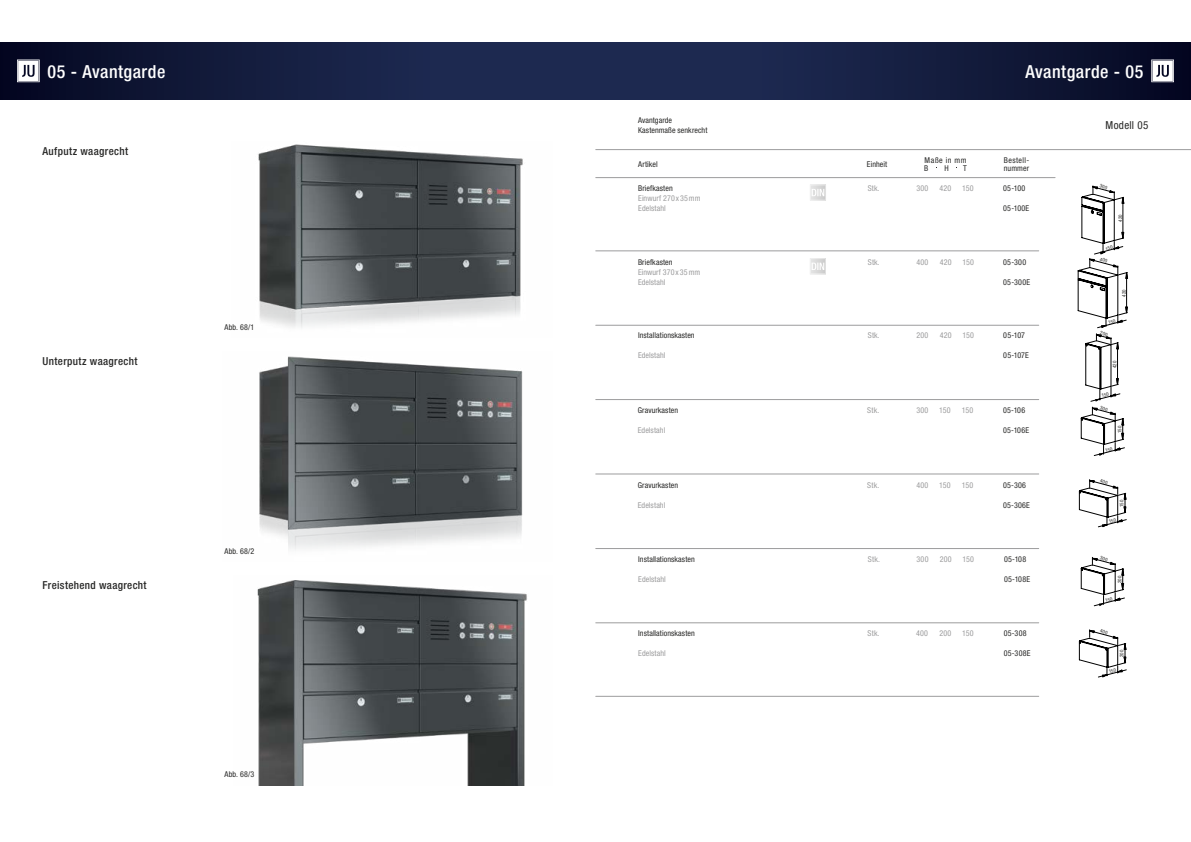
<style>
.page{position:relative;width:1191px;height:842px;background:#fff}
.page>*{position:absolute;margin:0;border:0;box-sizing:border-box;transform-origin:0 0}
.t1{font:500 condensed 18px "Helvetica Neue";letter-spacing:.025em;color:#fff}
.t2{font:500 condensed 11px "Helvetica Neue";letter-spacing:.035em;color:#272726}
.t3{font:condensed 11px "Helvetica Neue";letter-spacing:.025em;color:#272726}
.t4{font:condensed 8px/10px "Helvetica Neue";letter-spacing:.015em;color:#272726}
.t5{font:condensed 8px/10px "Helvetica Neue";letter-spacing:.015em;color:#9c9c9d}
.t6{font:condensed 8px/8px "Helvetica Neue";letter-spacing:.035em;color:#272726}
.t7{font:condensed 5px "Helvetica Neue";letter-spacing:.03em;color:#272726}
</style>
<div class="page">
<div style="left:595px;top:43px;width:596px;height:56px;background:linear-gradient(to right,#22305a,#080c27)"></div>
<div style="left:0;top:43px;width:595px;height:56px;background:linear-gradient(to right,#080c26,#22305a)"></div>
<svg style="left:1151px;top:60px;width:23px;height:22px"></svg>
<svg style="left:17px;top:60px;width:23px;height:22px"></svg>
<img style="left:258px;top:144px;width:265px;height:184px">
<img style="left:259px;top:356px;width:264px;height:194px">
<img style="left:257px;top:580px;width:270px;height:205px">
<hr style="left:596px;top:177px;width:459px;height:1px;background:#9c9c9d">
<hr style="left:596px;top:149px;width:595px;height:1px;background:#9c9c9d">
<hr style="left:596px;top:251px;width:442px;height:1px;background:#9c9c9d">
<hr style="left:596px;top:325px;width:442px;height:1px;background:#9c9c9d">
<hr style="left:596px;top:399px;width:442px;height:1px;background:#9c9c9d">
<hr style="left:596px;top:622px;width:442px;height:1px;background:#9c9c9d">
<hr style="left:596px;top:548px;width:442px;height:1px;background:#9c9c9d">
<hr style="left:596px;top:474px;width:442px;height:1px;background:#9c9c9d">
<hr style="left:596px;top:696px;width:442px;height:1px;background:#9c9c9d">
<svg style="left:810px;top:184px;width:16px;height:17px"></svg>
<svg style="left:810px;top:258px;width:16px;height:16px"></svg>
<svg style="left:1080px;top:557px;width:44px;height:49px"></svg>
<svg style="left:1079px;top:629px;width:47px;height:48px"></svg>
<svg style="left:1077px;top:185px;width:50px;height:271px"></svg>
<svg style="left:1079px;top:479px;width:47px;height:48px"></svg>
<h1 class="t1" style="left:47px;top:61px;width:119px">05 - Avantgarde</h1>
<h1 class="t1" style="left:1025px;top:61px;width:119px">Avantgarde - 05</h1>
<h2 class="t2" style="left:43px;top:145px;width:87px">Aufputz waagrecht</h2>
<h2 class="t2" style="left:43px;top:355px;width:96px">Unterputz waagrecht</h2>
<h2 class="t2" style="left:43px;top:579px;width:106px">Freistehend waagrecht</h2>
<p class="t4" style="left:224px;top:322px;width:31px">Abb. 68/1</p>
<p class="t4" style="left:224px;top:546px;width:31px">Abb. 68/2</p>
<p class="t4" style="left:224px;top:769px;width:31px">Abb. 68/3</p>
<p class="t4" style="left:638px;top:115px;width:71px">Avantgarde<br>Kastenmaße senkrecht</p>
<p class="t4" style="left:638px;top:159px;width:21px">Artikel</p>
<p class="t4" style="left:867px;top:159px;width:22px">Einheit</p>
<p class="t4" style="left:924px;top:156px;width:44px;line-height:8px">Maße in mm<br>B</p>
<p class="t4" style="left:944px;top:163px;width:6px">H</p>
<p class="t4" style="left:963px;top:163px;width:5px">T</p>
<p class="t6" style="left:1003px;top:156px;width:27px">Bestell&shy;nummer</p>
<p class="t4" style="left:1003px;top:203px;width:27px">05-100E</p>
<p class="t4" style="left:638px;top:183px;width:36px">Briefkasten</p>
<p class="t5" style="left:867px;top:183px;width:14px">Stk.</p>
<p class="t5" style="left:638px;top:193px;width:64px">Einwurf 270 x 35mm<br>Edelstahl</p>
<p class="t5" style="left:916px;top:183px;width:13px">300</p>
<p class="t5" style="left:939px;top:183px;width:13px">420</p>
<p class="t5" style="left:962px;top:183px;width:13px">150</p>
<p class="t4" style="left:1003px;top:183px;width:24px">05-100</p>
<p class="t4" style="left:638px;top:257px;width:36px">Briefkasten</p>
<p class="t5" style="left:867px;top:257px;width:14px">Stk.</p>
<p class="t5" style="left:638px;top:267px;width:64px">Einwurf 370 x 35mm<br>Edelstahl</p>
<p class="t5" style="left:916px;top:257px;width:14px">400</p>
<p class="t5" style="left:939px;top:257px;width:13px">420</p>
<p class="t5" style="left:962px;top:257px;width:13px">150</p>
<p class="t4" style="left:1003px;top:257px;width:24px">05-300</p>
<p class="t4" style="left:1003px;top:277px;width:28px">05-300E</p>
<p class="t4" style="left:638px;top:330px;width:58px">Installationskasten</p>
<p class="t5" style="left:867px;top:330px;width:14px">Stk.</p>
<p class="t5" style="left:638px;top:350px;width:29px">Edelstahl</p>
<p class="t5" style="left:916px;top:330px;width:13px">200</p>
<p class="t5" style="left:939px;top:330px;width:13px">420</p>
<p class="t5" style="left:962px;top:330px;width:13px">150</p>
<p class="t4" style="left:1003px;top:330px;width:23px">05-107</p>
<p class="t4" style="left:1003px;top:350px;width:27px">05-107E</p>
<p class="t4" style="left:638px;top:405px;width:42px">Gravurkasten</p>
<p class="t5" style="left:867px;top:405px;width:14px">Stk.</p>
<p class="t5" style="left:638px;top:425px;width:29px">Edelstahl</p>
<p class="t5" style="left:916px;top:405px;width:13px">300</p>
<p class="t5" style="left:939px;top:405px;width:13px">150</p>
<p class="t5" style="left:962px;top:405px;width:13px">150</p>
<p class="t4" style="left:1003px;top:405px;width:24px">05-106</p>
<p class="t4" style="left:1003px;top:425px;width:27px">05-106E</p>
<p class="t4" style="left:638px;top:480px;width:42px">Gravurkasten</p>
<p class="t5" style="left:867px;top:480px;width:14px">Stk.</p>
<p class="t5" style="left:638px;top:500px;width:29px">Edelstahl</p>
<p class="t5" style="left:916px;top:480px;width:14px">400</p>
<p class="t5" style="left:939px;top:480px;width:13px">150</p>
<p class="t5" style="left:962px;top:480px;width:13px">150</p>
<p class="t4" style="left:1003px;top:480px;width:24px">05-306</p>
<p class="t4" style="left:1003px;top:500px;width:28px">05-306E</p>
<p class="t4" style="left:638px;top:554px;width:58px">Installationskasten</p>
<p class="t5" style="left:868px;top:554px;width:14px">Stk.</p>
<p class="t5" style="left:638px;top:574px;width:29px">Edelstahl</p>
<p class="t5" style="left:916px;top:554px;width:13px">300</p>
<p class="t5" style="left:939px;top:554px;width:13px">200</p>
<p class="t5" style="left:962px;top:554px;width:13px">150</p>
<p class="t4" style="left:1004px;top:554px;width:23px">05-108</p>
<p class="t4" style="left:1004px;top:574px;width:27px">05-108E</p>
<p class="t4" style="left:638px;top:628px;width:58px">Installationskasten</p>
<p class="t5" style="left:867px;top:628px;width:14px">Stk.</p>
<p class="t5" style="left:638px;top:648px;width:29px">Edelstahl</p>
<p class="t5" style="left:916px;top:628px;width:14px">400</p>
<p class="t5" style="left:939px;top:628px;width:13px">200</p>
<p class="t5" style="left:962px;top:628px;width:13px">150</p>
<p class="t4" style="left:1003px;top:628px;width:24px">05-308</p>
<p class="t4" style="left:1003px;top:648px;width:28px">05-308E</p>
<h2 class="t3" style="left:1105px;top:119px;width:44px">Modell 05</h2>
<p class="t7" style="left:1117px;top:222px;width:9px;rotate:-90deg">420</p>
<p class="t7" style="left:1121px;top:297px;width:9px;rotate:-90deg">420</p>
<p class="t7" style="left:1112px;top:368px;width:9px;rotate:-90deg">420</p>
<p class="t7" style="left:1116px;top:433px;width:9px;rotate:-90deg">150</p>
<p class="t7" style="left:1118px;top:507px;width:9px;rotate:-90deg">150</p>
<p class="t7" style="left:1116px;top:583px;width:9px;rotate:-90deg">200</p>
<p class="t7" style="left:1118px;top:657px;width:9px;rotate:-90deg">200</p>
</div>
